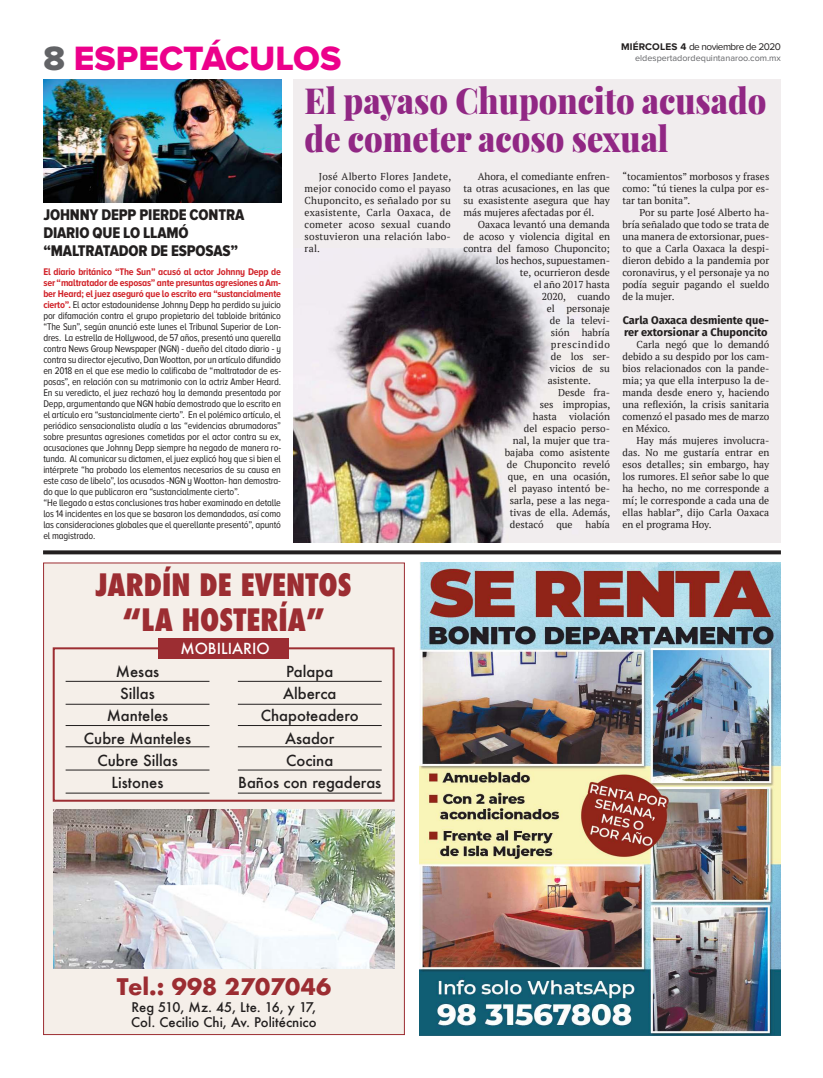
<style>
.page{position:relative;width:823px;height:1078px;background:#fff}
.page>*{position:absolute;margin:0;border:0;box-sizing:border-box;transform-origin:0 0}
.t1{font:900 36px/38px "Playfair Display";color:#912784;scale:.9 1}
.t2{font:35px "Proxima Nova Extrabld";color:#ec008b}
.t3{font:800 condensed 30px/35px "Futura";color:#9c2d32;text-align:center}
.t4{font:700 22.2px "Futura";color:#9c2d32}
.t5{font:16px/18px "Proxima Nova Cond Extrabld";letter-spacing:-.01em;color:#221f1f}
.t6{font:500 14.8px/22.2px "Futura";color:#221f1f;text-align:center}
.t7{font:500 14.8px "Futura";color:#fff}
.t8{font:500 13px/15px "Futura";color:#221f1f}
.t9{font:700 11px/12px "Fira Sans";color:#221f1f}
.t10{font:10px/11px "Proxima Nova A Cond";letter-spacing:-.015em;color:#221f1f}
.t11{font:10px/12px "PT Serif";color:#221f1f;text-align:justify}
.t12{font:10px "Proxima Nova";letter-spacing:-.05em;color:#221f1f}
.t13{font:10px "PT Serif";letter-spacing:.07em;color:#221f1f}
.t14{font:9px "Proxima Nova";color:#626366}
.s1{color:#626366}
.s2{font-weight:700}
.s3{font-weight:700;color:#d12229}
</style>
<div class="page">
<div style="left:293px;top:79px;width:487px;height:463px;background:#f1edee"></div>
<img style="left:293px;top:248px;width:258px;height:294px">
<div style="left:44px;top:563px;width:360px;height:471px;background:#f5efe9"></div>
<img style="left:54px;top:809px;width:340px;height:159px">
<div style="left:53px;top:647px;width:341px;height:154px;border:2px solid #9c2d32"></div>
<div style="left:158px;top:637px;width:131px;height:21px;background:#9c2d32"></div>
<hr style="left:66px;top:681px;width:143px;height:1px;background:#221f1f">
<hr style="left:66px;top:703px;width:143px;height:1px;background:#221f1f">
<hr style="left:66px;top:725px;width:143px;height:1px;background:#221f1f">
<hr style="left:66px;top:746px;width:143px;height:1px;background:#221f1f">
<hr style="left:66px;top:769px;width:143px;height:1px;background:#221f1f">
<hr style="left:66px;top:792px;width:143px;height:1px;background:#221f1f">
<hr style="left:238px;top:681px;width:143px;height:1px;background:#221f1f">
<hr style="left:238px;top:703px;width:143px;height:1px;background:#221f1f">
<hr style="left:238px;top:725px;width:143px;height:1px;background:#221f1f">
<hr style="left:238px;top:746px;width:143px;height:1px;background:#221f1f">
<hr style="left:238px;top:769px;width:143px;height:1px;background:#221f1f">
<hr style="left:238px;top:792px;width:143px;height:1px;background:#221f1f">
<svg style="left:43px;top:550px;width:737px;height:4px;background:#373434"></svg>
<img style="left:419px;top:562px;width:361px;height:472px">
<img style="left:43px;top:79px;width:238px;height:123px">
<h2 class="t2" style="left:43px;top:39px;width:299px"><span class="s1">8</span> ESPECTÁCULOS</h2>
<p class="t12" style="left:620px;top:43px;width:161px"><span class="s2">MIÉRCOLES 4</span> de noviembre de 2020</p>
<p class="t14" style="left:634px;top:54px;width:147px">eldespertadordequintanaroo.com.mx</p>
<h3 class="t5" style="left:43px;top:205px;width:202px">JOHNNY DEPP PIERDE CONTRA<br>DIARIO QUE LO LLAMÓ “MALTRATADOR DE ESPOSAS”</h3>
<p class="t10" style="left:43px;top:267px;width:239px"><span class="s3">El diario británico “The Sun” acusó al actor Johnny Depp de ser “maltratador de esposas” ante presuntas agresiones a Am&shy;ber Heard; el juez aseguró que lo escrito era “sustancialmente cierto”.</span> El actor estadounidense Johnny Depp ha perdido su juicio por difamación contra el grupo propietario del tabloide británico “The Sun”, según anunció este lunes el Tribunal Superior de Lon&shy;dres. La estrella de Hollywood, de 57 años, presentó una querella contra News Group Newspaper (NGN) - dueño del citado diario - y contra su director ejecutivo, Dan Wootton, por un artículo difundido en 2018 en el que ese medio lo calificaba de “maltratador de es&shy;posas”, en relación con su matrimonio con la actriz Amber Heard.<br>En su veredicto, el juez rechazó hoy la demanda presentada por Depp, argumentando que NGN había demostrado que lo escrito en el artículo era “sustancialmente cierto”. En el polémico artículo, el periódico sensacionalista aludía a las “evidencias abrumadoras” sobre presuntas agresiones cometidas por el actor contra su ex, acusaciones que Johnny Depp siempre ha negado de manera ro&shy;tunda. Al comunicar su dictamen, el juez explicó hoy que si bien el intérprete “ha probado los elementos necesarios de su causa en este caso de libelo”, los acusados -NGN y Wootton- han demostra&shy;do que lo que publicaron era “sustancialmente cierto”.<br>“He llegado a estas conclusiones tras haber examinado en detalle los 14 incidentes en los que se basaron los demandados, así como las consideraciones globales que el querellante presentó”, apuntó el magistrado.</p>
<h1 class="t1" style="left:304px;top:84px;width:514px">El payaso Chuponcito acusado de cometer acoso sexual</h1>
<p class="t11" style="left:304px;top:171px;width:148px;text-indent:14px">José Alberto Flores Jandete, mejor conocido como el payaso Chuponcito, es señalado por su exasistente, Carla Oaxaca, de cometer acoso sexual cuando sostuvieron una relación labo&shy;ral.</p>
<p class="t11" style="left:463px;top:171px;width:148px;text-indent:14px">Ahora, el comediante enfren&shy;ta otras acusaciones, en las que su exasistente asegura que hay más mujeres afectadas por él.</p>
<p class="t11" style="left:477px;top:219px;width:134px">Oaxaca levantó una demanda</p>
<p class="t11" style="left:463px;top:231px;width:148px">de acoso y violencia digital en</p>
<p class="t11" style="left:463px;top:243px;width:148px">contra del famoso Chuponcito;</p>
<p class="t11" style="left:495px;top:255px;width:116px">los hechos, supuestamen-</p>
<p class="t11" style="left:519px;top:267px;width:91px">te, ocurrieron desde</p>
<p class="t11" style="left:533px;top:279px;width:78px">el año 2017 hasta</p>
<p class="t11" style="left:541px;top:291px;width:70px">2020, cuando</p>
<p class="t11" style="left:546px;top:303px;width:64px">el personaje</p>
<p class="t11" style="left:549px;top:315px;width:62px">de la televi-</p>
<p class="t11" style="left:550px;top:327px;width:60px">sión habría</p>
<p class="t13" style="left:550px;top:339px;width:61px">prescindido</p>
<p class="t11" style="left:550px;top:351px;width:60px">de los ser-</p>
<p class="t11" style="left:549px;top:363px;width:61px">vicios de su</p>
<p class="t11" style="left:547px;top:375px;width:44px">asistente.</p>
<p class="t11" style="left:557px;top:387px;width:53px">Desde fra-</p>
<p class="t11" style="left:539px;top:399px;width:72px">ses impropias,</p>
<p class="t11" style="left:532px;top:411px;width:78px">hasta violación</p>
<p class="t11" style="left:523px;top:423px;width:87px">del espacio perso-</p>
<p class="t11" style="left:512px;top:435px;width:98px">nal, la mujer que tra-</p>
<p class="t11" style="left:504px;top:447px;width:106px">bajaba como asistente</p>
<p class="t11" style="left:506px;top:459px;width:104px">de Chuponcito reveló</p>
<p class="t11" style="left:507px;top:471px;width:104px">que, en una ocasión,</p>
<p class="t11" style="left:508px;top:483px;width:103px">el payaso intentó be-</p>
<p class="t11" style="left:509px;top:495px;width:102px">sarla, pese a las nega-</p>
<p class="t11" style="left:509px;top:507px;width:102px">tivas de ella. Además,</p>
<p class="t11" style="left:509px;top:519px;width:35px">destacó</p>
<p class="t11" style="left:556px;top:519px;width:18px">que</p>
<p class="t11" style="left:585px;top:519px;width:26px">había</p>
<p class="t11" style="left:622px;top:171px;width:148px">“tocamientos” morbosos y frases como: “tú tienes la culpa por es&shy;tar tan bonita”.</p>
<p class="t11" style="left:622px;top:207px;width:148px;text-indent:17px">Por su parte José Alberto ha&shy;bría señalado que todo se trata de una manera de extorsionar, pues&shy;to que a Carla Oaxaca la despi&shy;dieron debido a la pandemia por coronavirus, y el personaje ya no podía seguir pagando el sueldo de la mujer.</p>
<p class="t9" style="left:622px;top:314px;width:148px">Carla Oaxaca desmiente que&shy;rer extorsionar a Chuponcito</p>
<p class="t11" style="left:622px;top:339px;width:148px;text-indent:14px">Carla negó que lo demandó debido a su despido por los cam&shy;bios relacionados con la pande&shy;mia; ya que ella interpuso la de&shy;manda desde enero y, haciendo una reflexión, la crisis sanitaria comenzó el pasado mes de marzo en México.</p>
<p class="t11" style="left:622px;top:435px;width:148px;text-indent:14px">Hay más mujeres involucra&shy;das. No me gustaría entrar en esos detalles; sin embargo, hay los rumores. El señor sabe lo que ha hecho, no me corresponde a mí; le corresponde a cada una de ellas hablar”, dijo Carla Oaxaca en el programa Hoy.</p>
<h3 class="t3" style="left:96px;top:567px;width:257px">JARDÍN DE EVENTOS “LA HOSTERÍA”</h3>
<h3 class="t7" style="left:180px;top:642px;width:91px">MoBiLiARio</h3>
<h3 class="t6" style="left:84px;top:661px;width:109px">Mesas<br>Sillas<br>Manteles<br>Cubre Manteles<br>Cubre Sillas<br>Listones</h3>
<h3 class="t6" style="left:238px;top:661px;width:144px">Palapa<br>Alberca<br>Chapoteadero<br>Asador<br>Cocina<br>Baños con regaderas</h3>
<h3 class="t4" style="left:117px;top:976px;width:216px">Tel.: 998 2707046</h3>
<h3 class="t8" style="left:131px;top:1000px;width:187px">Reg 510, Mz. 45, Lte. 16, y 17,<br>Col. Cecilio Chi, Av. Politécnico</h3>
</div>
